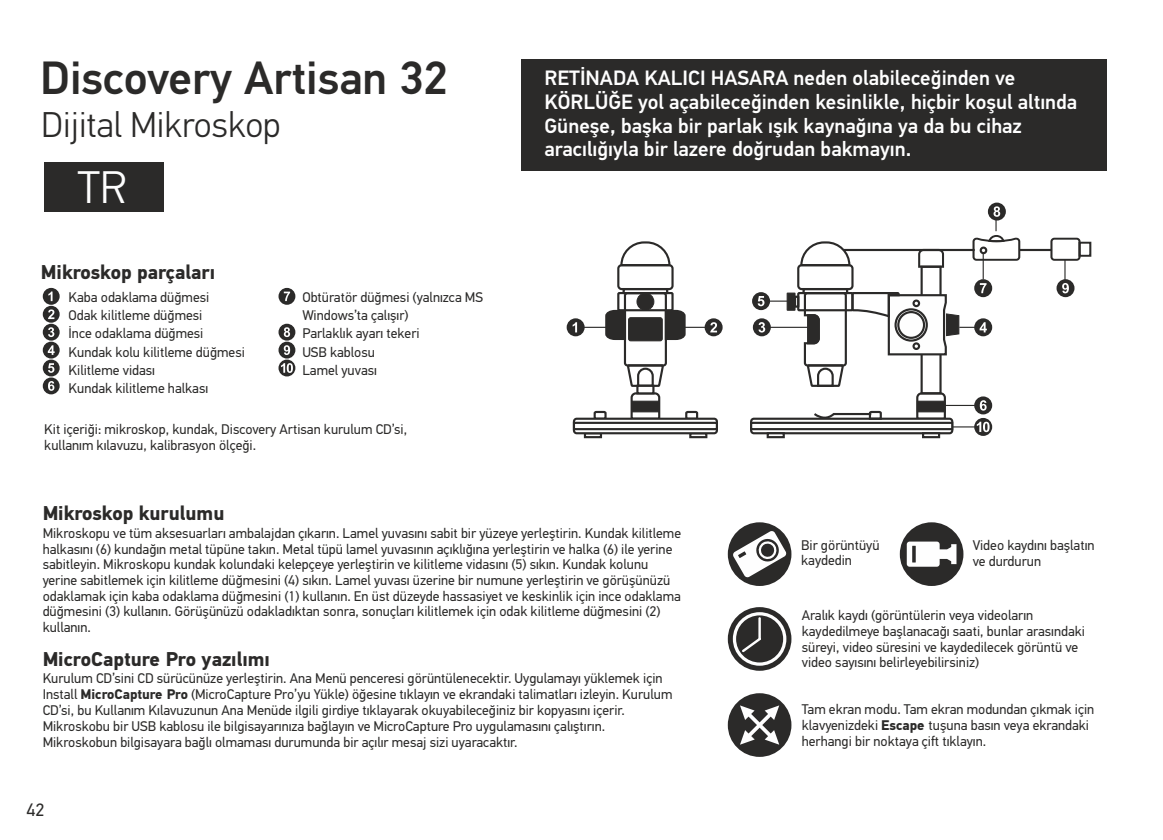
<style>
.page{position:relative;width:1163px;height:840px;background:#fff}
.page>*{position:absolute;margin:0;border:0;box-sizing:border-box;transform-origin:0 0}
.t1{font:500 46.6px "PF Din Text Pro";color:#2b2a29}
.t2{font:300 45.6px "PF Din Text Pro";color:#fefefe}
.t3{font:300 35.8px "PF Din Text Pro";color:#2b2a29}
.t4{font:500 20.8px/23.8px "PF Din Text Pro";color:#fefefe}
.t5{font:700 20px "PF Din Text Pro";color:#2b2a29}
.t6{font:18px "PF Din Text Pro";color:#2b2a29}
.t7{font:14px/15.6px "PF Din Text Pro";color:#2b2a29}
.s1{font-weight:700}
</style>
<div class="page">
<div style="left:521px;top:60px;width:585px;height:111px;background:#2b2a29"></div>
<svg style="left:43px;top:288px;width:17px;height:106px"></svg>
<svg style="left:278px;top:288px;width:17px;height:16px"></svg>
<svg style="left:278px;top:323px;width:17px;height:53px"></svg>
<svg style="left:727px;top:606px;width:64px;height:64px"></svg>
<svg style="left:732px;top:611px;width:54px;height:54px"></svg>
<div style="left:736px;top:615px;width:47px;height:47px;background:#2b2a29;border-radius:50%"></div>
<hr style="left:758px;top:617px;width:2px;height:22px;background:#fefefe">
<svg style="left:742px;top:637px;width:19px;height:15px"></svg>
<div style="left:727px;top:692px;width:64px;height:64px;background:#2b2a29;border-radius:50%"></div>
<svg style="left:740px;top:705px;width:39px;height:39px"></svg>
<div style="left:899px;top:522px;width:64px;height:63px;background:#2b2a29;border-radius:50%"></div>
<svg style="left:906px;top:541px;width:50px;height:25px"></svg>
<div style="left:727px;top:522px;width:64px;height:63px;background:#2b2a29;border-radius:50%"></div>
<svg style="left:732px;top:530px;width:54px;height:47px"></svg>
<svg style="left:1056px;top:261px;width:18px;height:36px"></svg>
<svg style="left:620px;top:241px;width:51px;height:23px"></svg>
<div style="left:617px;top:264px;width:56px;height:26px;border:2px solid #2b2a29;border-radius:3px"></div>
<div style="left:622px;top:288px;width:46px;height:6px;border:2px solid #2b2a29"></div>
<svg style="left:566px;top:291px;width:156px;height:148px"></svg>
<div style="left:628px;top:317px;width:34px;height:24px;background:#2b2a29;border:1px solid #2b2a29;border-radius:2px"></div>
<div style="left:1050px;top:237px;width:30px;height:24px;border:2px solid #2b2a29;border-radius:3px"></div>
<div style="left:1078px;top:241px;width:13px;height:15px;border:2px solid #2b2a29"></div>
<hr style="left:1019px;top:249px;width:32px;height:1px;background:#2b2a29">
<svg style="left:750px;top:202px;width:271px;height:237px"></svg>
<div style="left:44px;top:162px;width:119px;height:50px;background:#2b2a29"></div>
<h1 class="t1" style="left:40px;top:59px;width:409px">Discovery Artisan 32</h1>
<h3 class="t3" style="left:41px;top:110px;width:241px">Dijital Mikroskop</h3>
<h2 class="t2" style="left:78px;top:168px;width:51px">TR</h2>
<h3 class="t5" style="left:41px;top:264px;width:176px">Mikroskop parçaları</h3>
<p class="t7" style="left:69px;top:289px;width:178px;line-height:18.2px">Kaba odaklama düğmesi<br>Odak kilitleme düğmesi<br>İnce odaklama düğmesi<br>Kundak kolu kilitleme düğmesi<br>Kilitleme vidası<br>Kundak kilitleme halkası</p>
<p class="t7" style="left:302px;top:289px;width:182px;line-height:18.2px">Obtüratör düğmesi (yalnızca MS<br>Windows’ta çalışır)<br>Parlaklık ayarı tekeri<br>USB kablosu<br>Lamel yuvası</p>
<p class="t7" style="left:44px;top:423px;width:364px">Kit içeriği: mikroskop, kundak, Discovery Artisan kurulum CD’si, kullanım kılavuzu, kalibrasyon ölçeği.</p>
<h3 class="t4" style="left:544px;top:68px;width:534px">RETİNADA KALICI HASARA neden olabileceğinden ve KÖRLÜĞE yol açabileceğinden kesinlikle, hiçbir koşul altında Güneşe, başka bir parlak ışık kaynağına ya da bu cihaz aracılığıyla bir lazere doğrudan bakmayın.</h3>
<h3 class="t5" style="left:43px;top:505px;width:183px">Mikroskop kurulumu</h3>
<p class="t7" style="left:43px;top:526px;width:640px">Mikroskopu ve tüm aksesuarları ambalajdan çıkarın. Lamel yuvasını sabit bir yüzeye yerleştirin. Kundak kilitleme halkasını (6) kundağın metal tüpüne takın. Metal tüpü lamel yuvasının açıklığına yerleştirin ve halka (6) ile yerine sabitleyin. Mikroskopu kundak kolundaki kelepçeye yerleştirin ve kilitleme vidasını (5) sıkın. Kundak kolunu yerine sabitlemek için kilitleme düğmesini (4) sıkın. Lamel yuvası üzerine bir numune yerleştirin ve görüşünüzü odaklamak için kaba odaklama düğmesini (1) kullanın. En üst düzeyde hassasiyet ve keskinlik için ince odaklama düğmesini (3) kullanın. Görüşünüzü odakladıktan sonra, sonuçları kilitlemek için odak kilitleme düğmesini (2) kullanın.</p>
<h3 class="t5" style="left:43px;top:650px;width:229px">MicroCapture Pro yazılımı</h3>
<p class="t7" style="left:43px;top:671px;width:631px">Kurulum CD’sini CD sürücünüze yerleştirin. Ana Menü penceresi görüntülenecektir. Uygulamayı yüklemek için Install <span class="s1">MicroCapture Pro</span> (MicroCapture Pro’yu Yükle) öğesine tıklayın ve ekrandaki talimatları izleyin. Kurulum CD’si, bu Kullanım Kılavuzunun Ana Menüde ilgili girdiye tıklayarak okuyabileceğiniz bir kopyasını içerir.<br>Mikroskobu bir USB kablosu ile bilgisayarınıza bağlayın ve MicroCapture Pro uygulamasını çalıştırın.<br>Mikroskobun bilgisayara bağlı olmaması durumunda bir açılır mesaj sizi uyaracaktır.</p>
<p class="t6" style="left:26px;top:802px;width:19px">42</p>
<p class="t7" style="left:801px;top:538px;width:80px">Bir görüntüyü kaydedin</p>
<p class="t7" style="left:972px;top:538px;width:123px">Video kaydını başlatın ve durdurun</p>
<p class="t7" style="left:801px;top:608px;width:285px">Aralık kaydı (görüntülerin veya videoların kaydedilmeye başlanacağı saati, bunlar arasındaki süreyi, video süresini ve kaydedilecek görüntü ve video sayısını belirleyebilirsiniz)</p>
<p class="t7" style="left:801px;top:702px;width:294px">Tam ekran modu. Tam ekran modundan çıkmak için klavyenizdeki <span class="s1">Escape</span> tuşuna basın veya ekrandaki herhangi bir noktaya çift tıklayın.</p>
</div>
